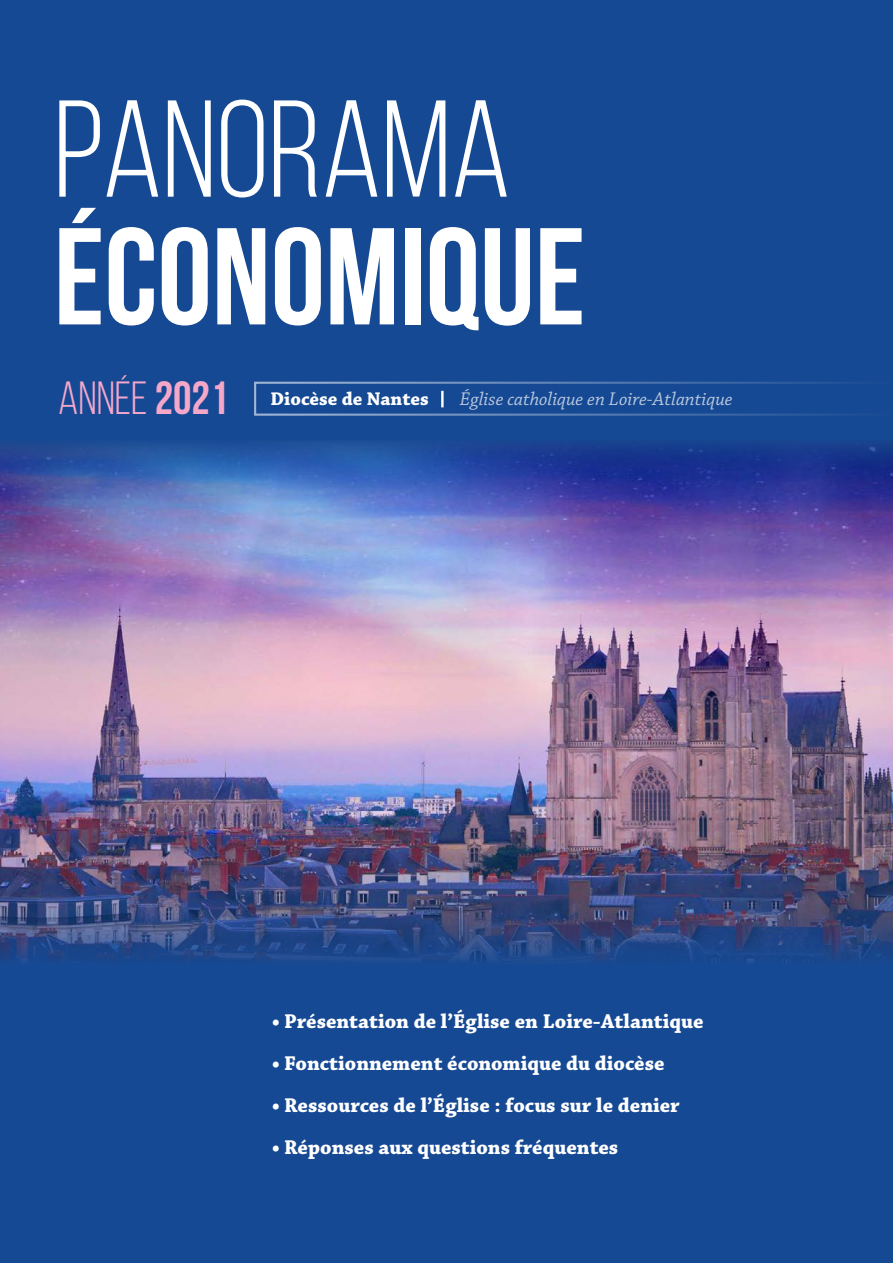
<style>
.page{position:relative;width:893px;height:1263px;background:#164993}
.page>*{position:absolute;margin:0;border:0;box-sizing:border-box;transform-origin:0 0}
.t1{font:700 137.55px/127.6px "Bebas Neue";color:#fff}
.t2{font:46.5px "Bebas Neue";color:#f5a7ca}
.t3{font:700 21px "Chaparral Pro";color:#fff}
.t4{font:italic 19.35px "Chaparral Pro";color:#fff}
.t5{font:700 19.35px "Chaparral Pro";color:#fff}
.s1{font-weight:400}
.s2{font-weight:700}
</style>
<div class="page">
<img style="left:0;top:443px;width:893px;height:519px">
<svg style="left:254px;top:382px;width:593px;height:34px"></svg>
<p class="t1" style="left:54px;top:84px;width:533px"><span class="s1">PANORAMA<br></span>ÉCONOMIQUE</p>
<p class="t2" style="left:58px;top:373px;width:172px">ANNÉE <span class="s2">2021</span></p>
<p class="t5" style="left:270px;top:388px;width:160px">Diocèse de Nantes</p>
<p class="t4" style="left:460px;top:388px;width:274px">Église catholique en Loire-Atlantique</p>
<p class="t3" style="left:271px;top:1008px;width:434px">• Présentation de l’Église en Loire-Atlantique</p>
<p class="t3" style="left:271px;top:1051px;width:395px">• Fonctionnement économique du diocèse</p>
<p class="t3" style="left:271px;top:1093px;width:410px">• Ressources de l’Église : focus sur le denier</p>
<p class="t3" style="left:271px;top:1135px;width:348px">• Réponses aux questions fréquentes</p>
</div>
